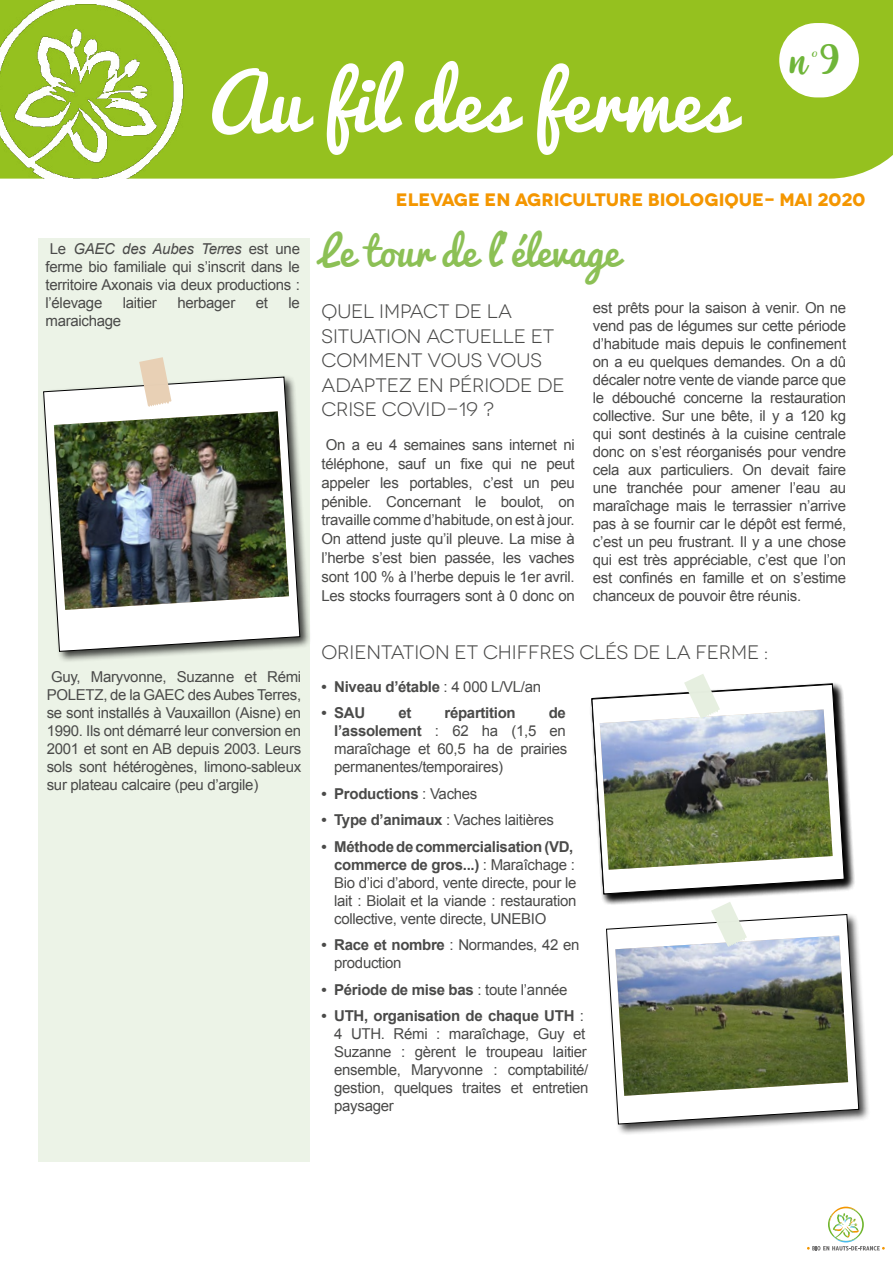
<style>
.page{position:relative;width:893px;height:1263px;background:#fff}
.page>*{position:absolute;margin:0;border:0;box-sizing:border-box;transform-origin:0 0}
.t1{font:76.2px "Pacifico";color:#fff}
.t2{font:45.15px "Highest Dafont";color:#6fb539}
.t3{font:39px "Pacifico";color:#8cc055}
.t4{font:19.5px/24.3px "Novecentowide";color:#4a4a49}
.t5{font:700 18px "Novecentowide";color:#f49600}
.t6{font:15px/18px "Arial";letter-spacing:-.02em;color:#4a4a49;text-align:justify}
.t7{font:700 15px "Arial";letter-spacing:-.02em;color:#4a4a49}
.t8{font:8.4px "Highest Dafont";color:#6fb539;scale:1.52 1}
.s1{font-style:italic}
.s2{font-weight:400}
.s3{font-weight:700}
</style>
<div class="page">
<div style="left:38px;top:238px;width:272px;height:923px;background:#ecf3e7"></div>
<div style="left:319px;top:0;width:574px;height:179px;background:#95c11f"></div>
<div style="left:41px;top:375px;width:270px;height:288px;background:#000;opacity:.75"></div>
<svg style="left:43px;top:377px;width:257px;height:275px"></svg>
<svg style="left:807px;top:1206px;width:78px;height:44px"></svg>
<div style="left:779px;top:23px;width:80px;height:74px;background:#fff;border-radius:37px"></div>
<svg style="left:139px;top:357px;width:32px;height:50px"></svg>
<img style="left:0;top:0;width:319px;height:179px">
<img style="left:54px;top:411px;width:235px;height:199px">
<div style="left:590px;top:682px;width:266px;height:224px;background:#000;opacity:.75"></div>
<svg style="left:591px;top:684px;width:254px;height:210px"></svg>
<div style="left:604px;top:912px;width:266px;height:224px;background:#000;opacity:.75"></div>
<svg style="left:606px;top:914px;width:253px;height:210px"></svg>
<svg style="left:615px;top:902px;width:233px;height:194px"></svg>
<img style="left:600px;top:674px;width:233px;height:196px">
<h1 class="t1" style="left:207px;top:62px;width:528px">Au fil des fermes</h1>
<h2 class="t2" style="left:789px;top:39px;width:52px">n 9</h2>
<p class="t8" style="left:812px;top:51px;width:5px">0</p>
<p class="t6" style="left:46px;top:240px;width:256px">Le <span class="s1">GAEC des Aubes Terres</span> est une ferme bio familiale qui s’inscrit dans le territoire Axonais via deux productions : l’élevage</p>
<p class="t6" style="left:123px;top:294px;width:36px">laitier</p>
<p class="t6" style="left:177px;top:294px;width:59px">herbager</p>
<p class="t6" style="left:256px;top:294px;width:14px">et</p>
<p class="t6" style="left:289px;top:294px;width:13px">le</p>
<p class="t6" style="left:46px;top:312px;width:77px">maraichage</p>
<p class="t6" style="left:47px;top:668px;width:256px">Guy, Maryvonne, Suzanne et Rémi POLETZ, de la GAEC des Aubes Terres, se sont installés à Vauxaillon (Aisne) en 1990. Ils ont démarré leur conversion en 2001 et sont en AB depuis 2003. Leurs sols sont hétérogènes, limono-sableux sur plateau calcaire (peu d’argile)</p>
<p class="t5" style="left:396px;top:189px;width:471px">ELEVAGE EN AGRICULTURE BIOLOGIQUE- MAI 2020</p>
<h3 class="t3" style="left:320px;top:231px;width:300px">Le tour de l’élevage</h3>
<h3 class="t4" style="left:321px;top:300px;width:245px">QUEL IMPACT DE LA<br>SITUATION ACTUELLE ET<br>COMMENT VOUS VOUS<br>ADAPTEZ EN PÉRIODE DE<br>CRISE COVID-19 ?</h3>
<p class="t6" style="left:321px;top:435px;width:255px;line-height:18.9px">On a eu 4 semaines sans internet ni téléphone, sauf un fixe qui ne peut appeler les portables, c’est un peu pénible. Concernant le boulot, on travaille comme d’habitude, on est à jour.<br>On attend juste qu’il pleuve. La mise à l’herbe s’est bien passée, les vaches sont 100 % à l’herbe depuis le 1er avril.<br>Les stocks fourragers sont à 0 donc on</p>
<p class="t6" style="left:593px;top:299px;width:255px">est prêts pour la saison à venir. On ne vend pas de légumes sur cette période d’habitude mais depuis le confinement on a eu quelques demandes. On a dû décaler notre vente de viande parce que le débouché concerne la restauration collective. Sur une bête, il y a 120 kg qui sont destinés à la cuisine centrale donc on s’est réorganisés pour vendre cela aux particuliers. On devait faire une tranchée pour amener l’eau au maraîchage mais le terrassier n’arrive pas à se fournir car le dépôt est fermé, c’est un peu frustrant. Il y a une chose qui est très appréciable, c’est que l’on est confinés en famille et on s’estime chanceux de pouvoir être réunis.</p>
<h3 class="t4" style="left:321px;top:640px;width:448px">ORIENTATION ET CHIFFRES CLÉS DE LA FERME :</h3>
<p class="t7" style="left:321px;top:676px;width:221px">• Niveau d’étable <span class="s2">: 4 000 L/VL/an</span></p>
<p class="t7" style="left:321px;top:703px;width:45px">• SAU</p>
<p class="t7" style="left:398px;top:703px;width:15px">et</p>
<p class="t7" style="left:444px;top:703px;width:73px">répartition</p>
<p class="t6" style="left:334px;top:704px;width:235px;text-indent:215px"><span class="s3">de l’assolement</span> : 62 ha (1,5 en maraîchage et 60,5 ha de prairies permanentes/temporaires)</p>
<p class="t7" style="left:321px;top:783px;width:157px">• Productions <span class="s2">: Vaches</span></p>
<p class="t6" style="left:321px;top:811px;width:234px"><span class="s3">• Type d’animaux</span> : Vaches laitières</p>
<p class="t6" style="left:334px;top:837px;width:244px;text-align:left;text-indent:-13px"><span class="s3">• Méthode de commercialisation (VD, commerce de gros...)</span> : Maraîchage :<br>Bio d’ici d’abord, vente directe, pour le lait : Biolait et la viande : restauration collective, vente directe, UNEBIO</p>
<p class="t6" style="left:334px;top:936px;width:247px;text-indent:-13px"><span class="s3">• Race et nombre</span> : Normandes, 42 en production</p>
<p class="t7" style="left:321px;top:979px;width:248px">• Période de mise bas <span class="s2">: toute l’année</span></p>
<p class="t6" style="left:334px;top:1007px;width:256px;text-align:left;text-indent:-13px"><span class="s3">• UTH, organisation de chaque UTH</span> :<br>4 UTH. Rémi : maraîchage, Guy et<br>Suzanne : gèrent le troupeau laitier ensemble, Maryvonne : comptabilité/ gestion, quelques traites et entretien paysager</p>
</div>
